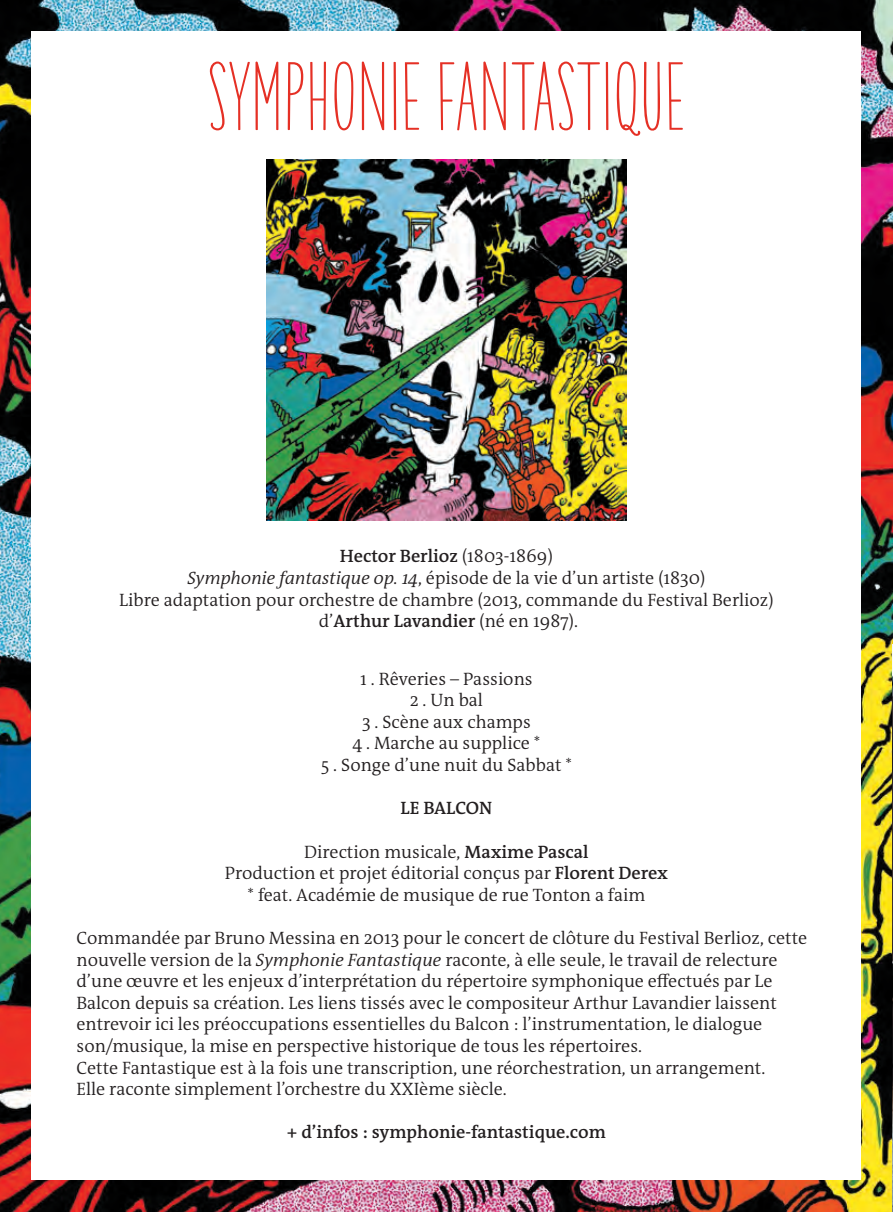
<style>
.page{position:relative;width:893px;height:1212px;background:#fff}
.page>*{position:absolute;margin:0;border:0;box-sizing:border-box;transform-origin:0 0}
.t1{font:700 90px "Only You Pro";color:#e53025}
.t2{font:300 18px/21.6px "The Antiqua B W4";color:#231f20;text-align:center}
.t3{font:600 18px "The Antiqua B W6";color:#231f20}
.s1{font-family:"The Antiqua B W4";font-weight:300}
.s2{font-style:italic}
.s3{font-family:"The Antiqua B W6";font-weight:600}
</style>
<div class="page">
<img style="left:0;top:0;width:893px;height:1212px">
<div style="left:32px;top:32px;width:829px;height:1148px;background:#fff"></div>
<img style="left:266px;top:160px;width:361px;height:361px">
<img style="left:892px;top:644px;width:1px;height:567px">
<h1 class="t1" style="left:208px;top:61px;width:479px">SYMPHONIE FANTASTIQUE</h1>
<p class="t3" style="left:340px;top:548px;width:215px">Hector Berlioz <span class="s1">(1803-1869)</span></p>
<p class="t2" style="left:119px;top:568px;width:656px"><span class="s2">Symphonie fantastique op. 14</span>, épisode de la vie d’un artiste (1830)<br>Libre adaptation pour orchestre de chambre (2013, commande du Festival Berlioz)</p>
<p class="t3" style="left:319px;top:613px;width:261px"><span class="s1">d’</span>Arthur Lavandier <span class="s1">(né en 1987).</span></p>
<p class="t2" style="left:321px;top:669px;width:253px">1 . Rêveries – Passions<br>2 . Un bal<br>3 . Scène aux champs<br>4 . Marche au supplice *<br>5 . Songe d’une nuit du Sabbat *</p>
<p class="t3" style="left:400px;top:800px;width:93px">LE BALCON</p>
<p class="t2" style="left:225px;top:842px;width:445px">Direction musicale, <span class="s3">Maxime Pascal<br></span>Production et projet éditorial conçus par <span class="s3">Florent Derex </span>* feat. Académie de musique de rue Tonton a faim</p>
<p class="t2" style="left:77px;top:928px;width:732px;text-align:left">Commandée par Bruno Messina en 2013 pour le concert de clôture du Festival Berlioz, cette nouvelle version de la <span class="s2">Symphonie Fantastique</span> raconte, à elle seule, le travail de relecture d’une œuvre et les enjeux d’interprétation du répertoire symphonique effectués par Le Balcon depuis sa création. Les liens tissés avec le compositeur Arthur Lavandier laissent entrevoir ici les préoccupations essentielles du Balcon : l’instrumentation, le dialogue son/musique, la mise en perspective historique de tous les répertoires.<br>Cette Fantastique est à la fois une transcription, une réorchestration, un arrangement.<br>Elle raconte simplement l’orchestre du XXIème siècle.</p>
<p class="t3" style="left:287px;top:1124px;width:320px">+ d’infos : symphonie-fantastique.com</p>
</div>
